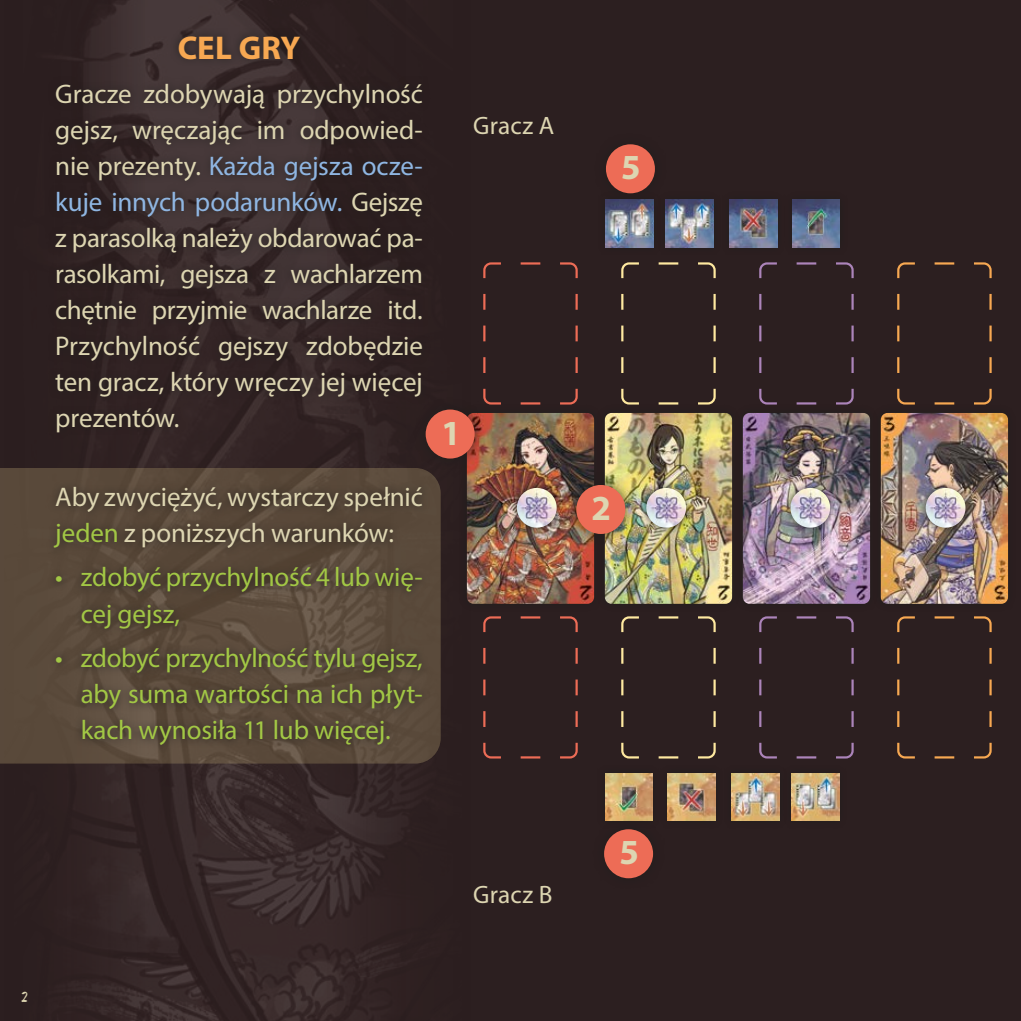
<style>
.page{position:relative;width:1021px;height:1021px;background:#fff}
.page>*{position:absolute;margin:0;border:0;box-sizing:border-box;transform-origin:0 0}
.t1{font:700 35.4px "Myriad Pro";color:#ddd5b1}
.t2{font:700 33px "Myriad Pro";letter-spacing:.005em;color:#f7a852}
.t3{font:27px/36px "Myriad Pro";letter-spacing:-.005em;color:#ddd5b1;text-align:justify}
.t4{font:27px/36px "Myriad Pro";letter-spacing:-.01em;color:#a2c745}
.t5{font:27px "YOZAKURA";color:#ddd5b1}
.t6{font:25.2px "Myriad Pro";letter-spacing:.01em;color:#ddd5b1}
.s1{color:#8fb6e2}
.s2{color:#a2c745}
</style>
<div class="page">
<div style="left:0;top:0;width:1020px;height:1020px;background:#2c1f20"></div>
<img style="left:0;top:0;width:441px;height:1020px">
<div style="left:46px;top:27px;width:384px;height:726px;background:#1d1d1b;opacity:.75"></div>
<svg style="left:897px;top:262px;width:95px;height:142px"></svg>
<svg style="left:897px;top:616px;width:95px;height:143px"></svg>
<img style="left:880px;top:413px;width:128px;height:191px">
<div style="left:917px;top:479px;width:55px;height:56px;background:#1d1d1b;opacity:.75"></div>
<img style="left:925px;top:488px;width:40px;height:39px">
<svg style="left:483px;top:262px;width:95px;height:142px"></svg>
<svg style="left:759px;top:262px;width:95px;height:142px"></svg>
<svg style="left:621px;top:262px;width:95px;height:142px"></svg>
<svg style="left:483px;top:616px;width:95px;height:143px"></svg>
<svg style="left:759px;top:616px;width:95px;height:143px"></svg>
<svg style="left:621px;top:616px;width:95px;height:143px"></svg>
<img style="left:467px;top:413px;width:127px;height:191px">
<div style="left:597px;top:404px;width:142px;height:208px;background:#1d1d1b;opacity:.75"></div>
<img style="left:605px;top:413px;width:127px;height:191px">
<div style="left:735px;top:404px;width:142px;height:208px;background:#291e1e"></div>
<img style="left:742px;top:413px;width:128px;height:191px">
<div style="left:509px;top:479px;width:55px;height:56px;background:#1d1d1b;opacity:.75"></div>
<img style="left:517px;top:488px;width:39px;height:39px">
<div style="left:638px;top:479px;width:55px;height:56px;background:#1d1d1b;opacity:.75"></div>
<img style="left:646px;top:488px;width:40px;height:39px">
<div style="left:782px;top:479px;width:55px;height:56px;background:#1d1d1b;opacity:.75"></div>
<img style="left:790px;top:488px;width:40px;height:39px">
<div style="left:564px;top:472px;width:73px;height:74px;background:#1d1d1b;opacity:.75"></div>
<div style="left:576px;top:485px;width:49px;height:49px;background:#ed6c56;border-radius:50%"></div>
<div style="left:784px;top:191px;width:64px;height:64px;background:#1d1d1b;opacity:.75"></div>
<img style="left:792px;top:200px;width:47px;height:47px">
<div style="left:721px;top:191px;width:64px;height:64px;background:#1d1d1b;opacity:.75"></div>
<img style="left:729px;top:200px;width:48px;height:47px">
<div style="left:657px;top:191px;width:64px;height:64px;background:#1d1d1b;opacity:.75"></div>
<img style="left:665px;top:200px;width:48px;height:47px">
<div style="left:598px;top:191px;width:63px;height:64px;background:#1d1d1b;opacity:.75"></div>
<img style="left:606px;top:205px;width:47px;height:42px">
<div style="left:594px;top:132px;width:72px;height:73px;background:#1d1d1b;opacity:.75"></div>
<div style="left:606px;top:144px;width:49px;height:49px;background:#ed6c56;border-radius:50%"></div>
<img style="left:605px;top:773px;width:47px;height:43px">
<div style="left:659px;top:764px;width:64px;height:64px;background:#1d1d1b;opacity:.75"></div>
<img style="left:667px;top:773px;width:48px;height:47px">
<div style="left:724px;top:764px;width:63px;height:64px;background:#1d1d1b;opacity:.75"></div>
<img style="left:732px;top:773px;width:47px;height:47px">
<div style="left:783px;top:764px;width:64px;height:64px;background:#1d1d1b;opacity:.75"></div>
<img style="left:791px;top:773px;width:48px;height:47px">
<div style="left:592px;top:816px;width:72px;height:74px;background:#1d1d1b;opacity:.75"></div>
<div style="left:604px;top:829px;width:49px;height:49px;background:#ed6c56;border-radius:50%"></div>
<div style="left:414px;top:397px;width:72px;height:73px;background:#1d1d1b;opacity:.75"></div>
<div style="left:425px;top:409px;width:49px;height:49px;background:#ed6c56;border-radius:50%"></div>
<p class="t2" style="left:178px;top:26px;width:124px">CEL GRY</p>
<p class="t3" style="left:55px;top:76px;width:369px">Gracze zdobywają przychylność gejsz, wręczając im odpowied&shy;nie prezenty. <span class="s1">Każda gejsza ocze&shy;kuje innych podarunków.</span> Gejszę z parasolką należy obdarować pa&shy;rasolkami, gejsza z wachlarzem chętnie przyjmie wachlarze itd.<br>Przychylność gejszy zdobędzie ten gracz, który wręczy jej więcej prezentów.</p>
<p class="t3" style="left:55px;top:478px;width:369px">Aby zwyciężyć, wystarczy spełnić <span class="s2">jeden</span> z poniższych warunków:</p>
<p class="t4" style="left:81px;top:559px;width:343px;text-indent:-26px">• zdobyć przychylność 4 lub wię&shy;cej gejsz,</p>
<p class="t4" style="left:81px;top:639px;width:343px;text-align:justify;text-indent:-26px">• zdobyć przychylność tylu gejsz, aby suma wartości na ich płyt&shy;kach wynosiła 11 lub więcej.</p>
<p class="t6" style="left:473px;top:110px;width:83px">Gracz A</p>
<h1 class="t1" style="left:444px;top:409px;width:15px">1</h1>
<p class="t5" style="left:21px;top:985px;width:8px">2</p>
<p class="t6" style="left:473px;top:879px;width:81px">Gracz B</p>
<h1 class="t1" style="left:622px;top:144px;width:19px">5</h1>
<h1 class="t1" style="left:593px;top:485px;width:19px">2</h1>
<h1 class="t1" style="left:620px;top:829px;width:19px">5</h1>
</div>
